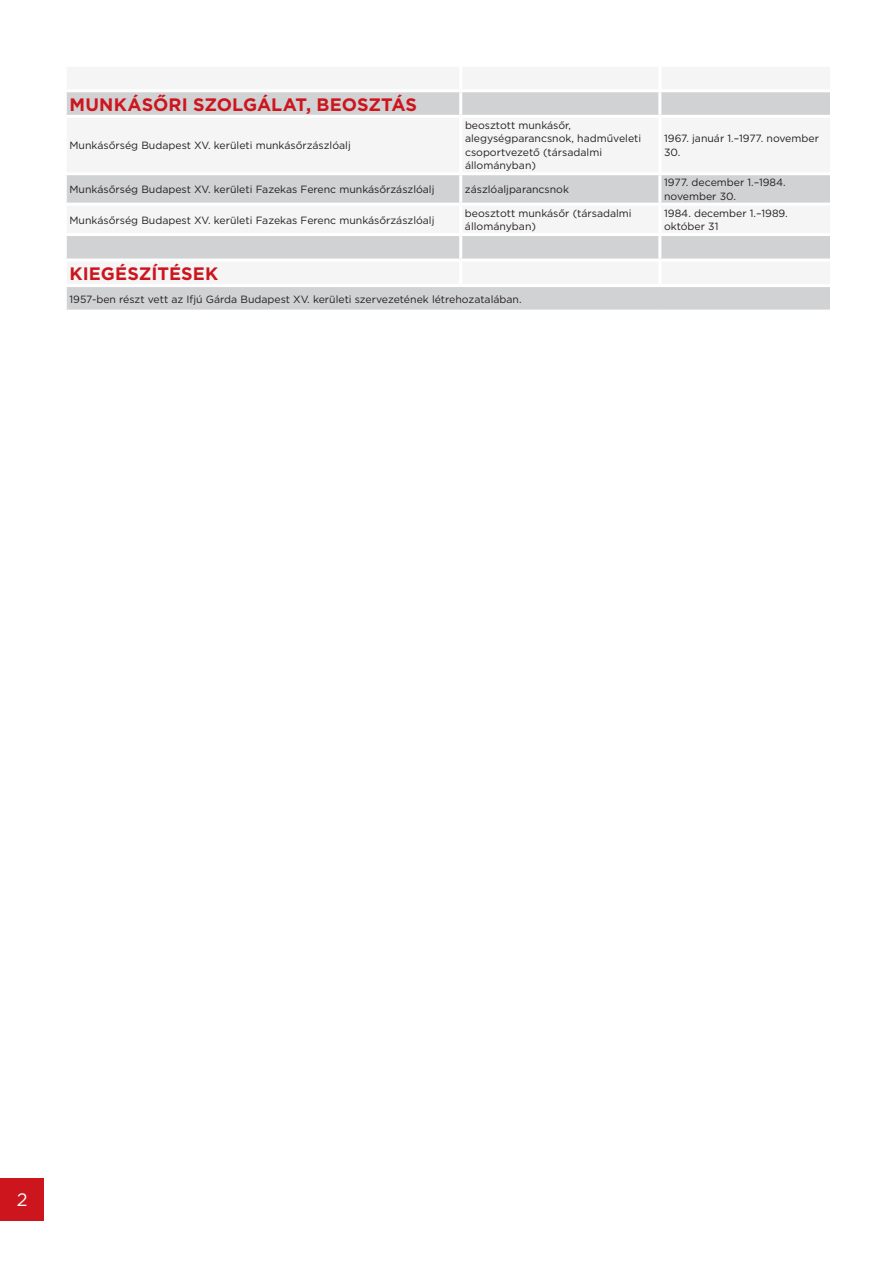
<style>
.page{position:relative;width:893px;height:1263px;background:#fff}
.page>*{position:absolute;margin:0;border:0;box-sizing:border-box;transform-origin:0 0}
.t1{font:700 18px "Gotham";letter-spacing:.005em;color:#cd151d}
.t2{font:18px "Gotham";color:#fff}
.t3{font:10.5px/13.5px "Gotham";color:#231f20}
</style>
<div class="page">
<div style="left:0;top:1178px;width:44px;height:42px;background:#cd151d"></div>
<svg style="left:67px;top:92px;width:763px;height:218px;fill:#f5f5f6"></svg>
<hr style="left:459px;top:92px;width:3px;height:23px;background:#fff">
<hr style="left:658px;top:92px;width:3px;height:23px;background:#fff">
<hr style="left:459px;top:118px;width:3px;height:54px;background:#fff">
<hr style="left:658px;top:118px;width:3px;height:54px;background:#fff">
<hr style="left:459px;top:175px;width:3px;height:28px;background:#fff">
<hr style="left:658px;top:175px;width:3px;height:28px;background:#fff">
<hr style="left:459px;top:206px;width:3px;height:27px;background:#fff">
<hr style="left:658px;top:206px;width:3px;height:27px;background:#fff">
<hr style="left:459px;top:236px;width:3px;height:23px;background:#fff">
<hr style="left:658px;top:236px;width:3px;height:23px;background:#fff">
<hr style="left:459px;top:262px;width:3px;height:22px;background:#fff">
<hr style="left:658px;top:262px;width:3px;height:22px;background:#fff">
<hr style="left:64px;top:115px;width:397px;height:3px;background:#fff">
<hr style="left:461px;top:115px;width:199px;height:3px;background:#fff">
<hr style="left:660px;top:115px;width:170px;height:3px;background:#fff">
<hr style="left:64px;top:172px;width:397px;height:3px;background:#fff">
<hr style="left:461px;top:172px;width:199px;height:3px;background:#fff">
<hr style="left:660px;top:172px;width:170px;height:3px;background:#fff">
<hr style="left:64px;top:203px;width:397px;height:3px;background:#fff">
<hr style="left:461px;top:203px;width:199px;height:3px;background:#fff">
<hr style="left:660px;top:203px;width:170px;height:3px;background:#fff">
<hr style="left:64px;top:233px;width:397px;height:3px;background:#fff">
<hr style="left:461px;top:233px;width:199px;height:3px;background:#fff">
<hr style="left:660px;top:233px;width:170px;height:3px;background:#fff">
<hr style="left:64px;top:259px;width:397px;height:3px;background:#fff">
<hr style="left:461px;top:259px;width:199px;height:3px;background:#fff">
<hr style="left:660px;top:259px;width:170px;height:3px;background:#fff">
<hr style="left:64px;top:284px;width:397px;height:3px;background:#fff">
<hr style="left:461px;top:284px;width:199px;height:3px;background:#fff">
<hr style="left:660px;top:284px;width:170px;height:3px;background:#fff">
<h1 class="t1" style="left:70px;top:92px;width:349px">MUNKÁSŐRI SZOLGÁLAT, BEOSZTÁS</h1>
<p class="t3" style="left:70px;top:139px;width:283px">Munkásőrség Budapest XV. kerületi munkásőrzászlóalj</p>
<p class="t3" style="left:465px;top:118px;width:178px">beosztott munkásőr, alegységparancsnok, hadműveleti csoportvezető (társadalmi állományban)</p>
<p class="t3" style="left:664px;top:132px;width:156px">1967. január 1.–1977. november<br>30.</p>
<p class="t3" style="left:70px;top:182px;width:366px">Munkásőrség Budapest XV. kerületi Fazekas Ferenc munkásőrzászlóalj</p>
<p class="t3" style="left:465px;top:182px;width:106px">zászlóaljparancsnok</p>
<p class="t3" style="left:664px;top:176px;width:123px">1977. december 1.–1984. november 30.</p>
<p class="t3" style="left:70px;top:213px;width:366px">Munkásőrség Budapest XV. kerületi Fazekas Ferenc munkásőrzászlóalj</p>
<p class="t3" style="left:465px;top:206px;width:168px">beosztott munkásőr (társadalmi állományban)</p>
<p class="t3" style="left:664px;top:206px;width:125px">1984. december 1.–1989. október 31</p>
<h1 class="t1" style="left:70px;top:262px;width:150px">KIEGÉSZÍTÉSEK</h1>
<p class="t3" style="left:70px;top:292px;width:454px">1957-ben részt vett az Ifjú Gárda Budapest XV. kerületi szervezetének létrehozatalában.</p>
<h1 class="t2" style="left:17px;top:1188px;width:12px">2</h1>
</div>
